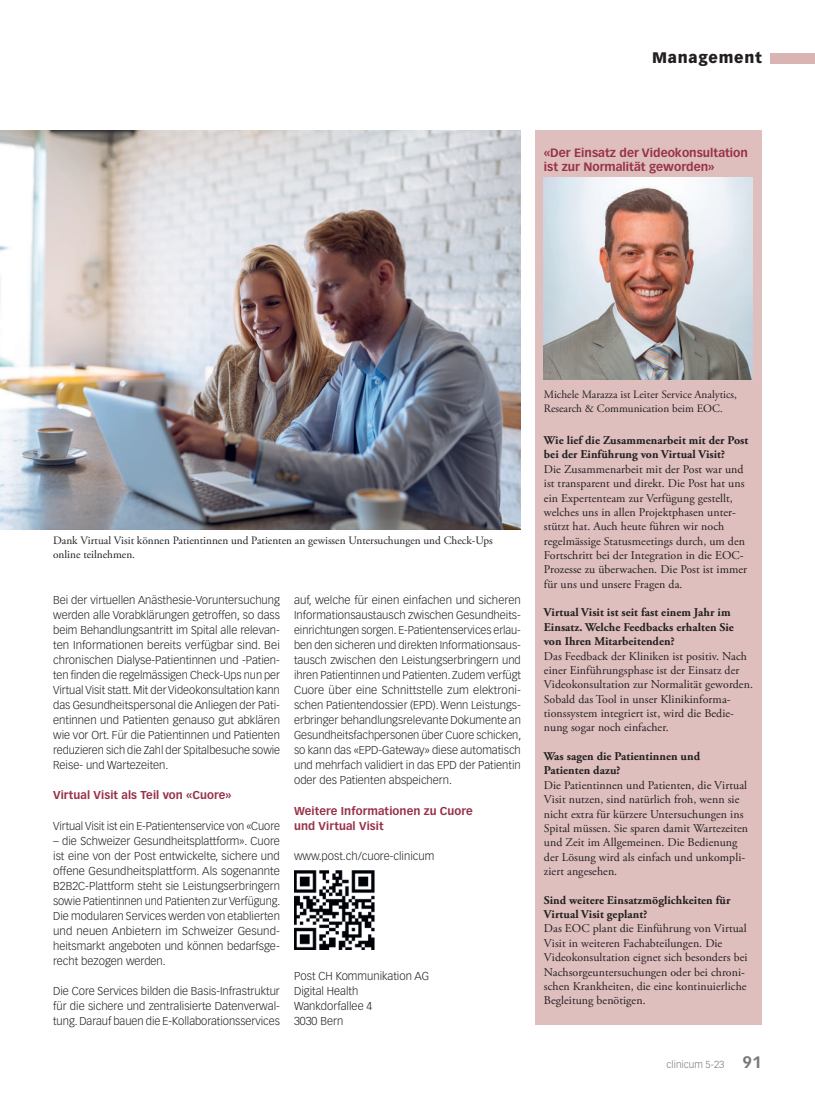
<style>
.page{position:relative;width:815px;height:1099px;background:#fff}
.page>*{position:absolute;margin:0;border:0;box-sizing:border-box;transform-origin:0 0}
.t1{font:900 15px "Vectora LT Std";letter-spacing:.05em;color:#231f20}
.Kastentext{font:11.88px/14.4px "Adobe Garamond Pro";letter-spacing:.005em;color:#231f20}
.Kastentext-2{font:700 11.88px/14.4px "Adobe Garamond Pro";letter-spacing:.005em;color:#231f20}
.Kastentitel_GM{font:700 11.88px/14.4px "Vectora LT Std";color:#983249}
.Lauftext{font:300 11.25px/15px "Vectora LT Std";color:#231f20;text-align:justify}
.Legende{font:11.25px/13.5px "Adobe Garamond Pro";color:#231f20}
.ZT_MM{font:700 11.25px/15px "Vectora LT Std";letter-spacing:.005em;color:#983249}
.t2{font:300 10px "Vectora LT Std";color:#76787b}
.s1{font-weight:700;font-size:16.25px}
</style>
<div class="page">
<div style="left:770px;top:53px;width:45px;height:10px;background:#d9b4b3"></div>
<img style="left:294px;top:870px;width:81px;height:79px">
<div style="left:535px;top:130px;width:227px;height:894px;background:#debfbe"></div>
<img style="left:544px;top:177px;width:209px;height:202px">
<img style="left:0;top:130px;width:521px;height:399px">
<h1 class="t1" style="left:652px;top:49px;width:111px">Management</h1>
<p class="Kastentitel_GM" style="left:544px;top:145px;width:206px">«Der Einsatz der Videokonsultation ist zur Normalität geworden»</p>
<p class="Legende" style="left:53px;top:534px;width:441px">Dank Virtual Visit können Patientinnen und Patienten an gewissen Untersuchungen und Check-Ups online teilnehmen.</p>
<p class="Lauftext" style="left:53px;top:593px;width:228px">Bei der virtuellen Anästhesie-Voruntersuchung werden alle Vorabklärungen getroffen, so dass beim Behandlungsantritt im Spital alle relevan&shy;ten Informationen bereits verfügbar sind. Bei chronischen Dialyse-Patientinnen und -Patien&shy;ten finden die regelmässigen Check-Ups nun per Virtual Visit statt. Mit der Videokonsultation kann das Gesundheitspersonal die Anliegen der Pati&shy;entinnen und Patienten genauso gut abklären wie vor Ort. Für die Patientinnen und Patienten reduzieren sich die Zahl der Spitalbesuche sowie Reise- und Wartezeiten.</p>
<p class="ZT_MM" style="left:53px;top:788px;width:180px">Virtual Visit als Teil von «Cuore»</p>
<p class="Lauftext" style="left:53px;top:818px;width:228px">Virtual Visit ist ein E-Patientenservice von «Cuore</p>
<p class="Lauftext" style="left:53px;top:833px;width:229px">– die Schweizer Gesundheitsplattform». Cuore ist eine von der Post entwickelte, sichere und offene Gesundheitsplattform. Als sogenannte B2B2C-Plattform steht sie Leistungserbringern sowie Patientinnen und Patienten zur Verfügung.<br>Die modularen Services werden von etablierten und neuen Anbietern im Schweizer Gesund&shy;heitsmarkt angeboten und können bedarfsge&shy;recht bezogen werden.</p>
<p class="Lauftext" style="left:53px;top:983px;width:228px">Die Core Services bilden die Basis-Infrastruktur für die sichere und zentralisierte Datenverwal&shy;tung. Darauf bauen die E-Kollaborationsservices</p>
<p class="Lauftext" style="left:294px;top:593px;width:229px">auf, welche für einen einfachen und sicheren Informationsaustausch zwischen Gesundheits&shy;einrichtungen sorgen. E-Patientenservices erlau&shy;ben den sicheren und direkten Informationsaus&shy;tausch zwischen den Leistungserbringern und ihren Patientinnen und Patienten. Zudem verfügt Cuore über eine Schnittstelle zum elektroni&shy;schen Patientendossier (EPD). Wenn Leistungs&shy;erbringer behandlungsrelevante Dokumente an Gesundheitsfachpersonen über Cuore schicken, so kann das «EPD-Gateway» diese automatisch und mehrfach validiert in das EPD der Patientin oder des Patienten abspeichern.</p>
<p class="ZT_MM" style="left:294px;top:803px;width:180px">Weitere Informationen zu Cuore und Virtual Visit</p>
<p class="Lauftext" style="left:294px;top:848px;width:142px">www.post.ch/cuore-clinicum</p>
<p class="Lauftext" style="left:294px;top:968px;width:136px">Post CH Kommunikation AG</p>
<p class="Lauftext" style="left:294px;top:983px;width:66px">Digital Health</p>
<p class="Lauftext" style="left:294px;top:998px;width:80px">Wankdorfallee 4</p>
<p class="Lauftext" style="left:294px;top:1013px;width:51px">3030 Bern</p>
<p class="Legende" style="left:544px;top:388px;width:195px">Michele Marazza ist Leiter Service Analytics,<br>Research &amp; Communication beim EOC.</p>
<p class="Kastentext-2" style="left:544px;top:433px;width:206px">Wie lief die Zusammenarbeit mit der Post bei der Einführung von Virtual Visit?</p>
<p class="Kastentext" style="left:544px;top:462px;width:205px">Die Zusammenarbeit mit der Post war und ist transparent und direkt. Die Post hat uns ein Expertenteam zur Verfügung gestellt, welches uns in allen Projektphasen unter&shy;stützt hat. Auch heute führen wir noch regelmässige Statusmeetings durch, um den Fortschritt bei der Integration in die EOC-Prozesse zu überwachen. Die Post ist immer für uns und unsere Fragen da.</p>
<p class="Kastentext-2" style="left:544px;top:605px;width:192px">Virtual Visit ist seit fast einem Jahr im<br>Einsatz. Welche Feedbacks erhalten Sie von Ihren Mitarbeitenden?</p>
<p class="Kastentext" style="left:544px;top:649px;width:211px">Das Feedback der Kliniken ist positiv. Nach einer Einführungsphase ist der Einsatz der Videokonsultation zur Normalität geworden.<br>Sobald das Tool in unser Klinikinforma&shy;tionssystem integriert ist, wird die Bedie&shy;nung sogar noch einfacher.</p>
<p class="Kastentext-2" style="left:544px;top:749px;width:158px">Was sagen die Patientinnen und<br>Patienten dazu?</p>
<p class="Kastentext" style="left:544px;top:778px;width:206px">Die Patientinnen und Patienten, die Virtual Visit nutzen, sind natürlich froh, wenn sie nicht extra für kürzere Untersuchungen ins Spital müssen. Sie sparen damit Wartezeiten und Zeit im Allgemeinen. Die Bedienung der Lösung wird als einfach und unkompli&shy;ziert angesehen.</p>
<p class="Kastentext-2" style="left:544px;top:892px;width:188px">Sind weitere Einsatzmöglichkeiten für<br>Virtual Visit geplant?</p>
<p class="Kastentext" style="left:544px;top:921px;width:205px">Das EOC plant die Einführung von Virtual Visit in weiteren Fachabteilungen. Die Videokonsultation eignet sich besonders bei Nachsorgeuntersuchungen oder bei chroni&shy;schen Krankheiten, die eine kontinuierliche Begleitung benötigen.</p>
<p class="t2" style="left:667px;top:1058px;width:97px">clinicum 5-23 <span class="s1">91</span></p>
</div>
